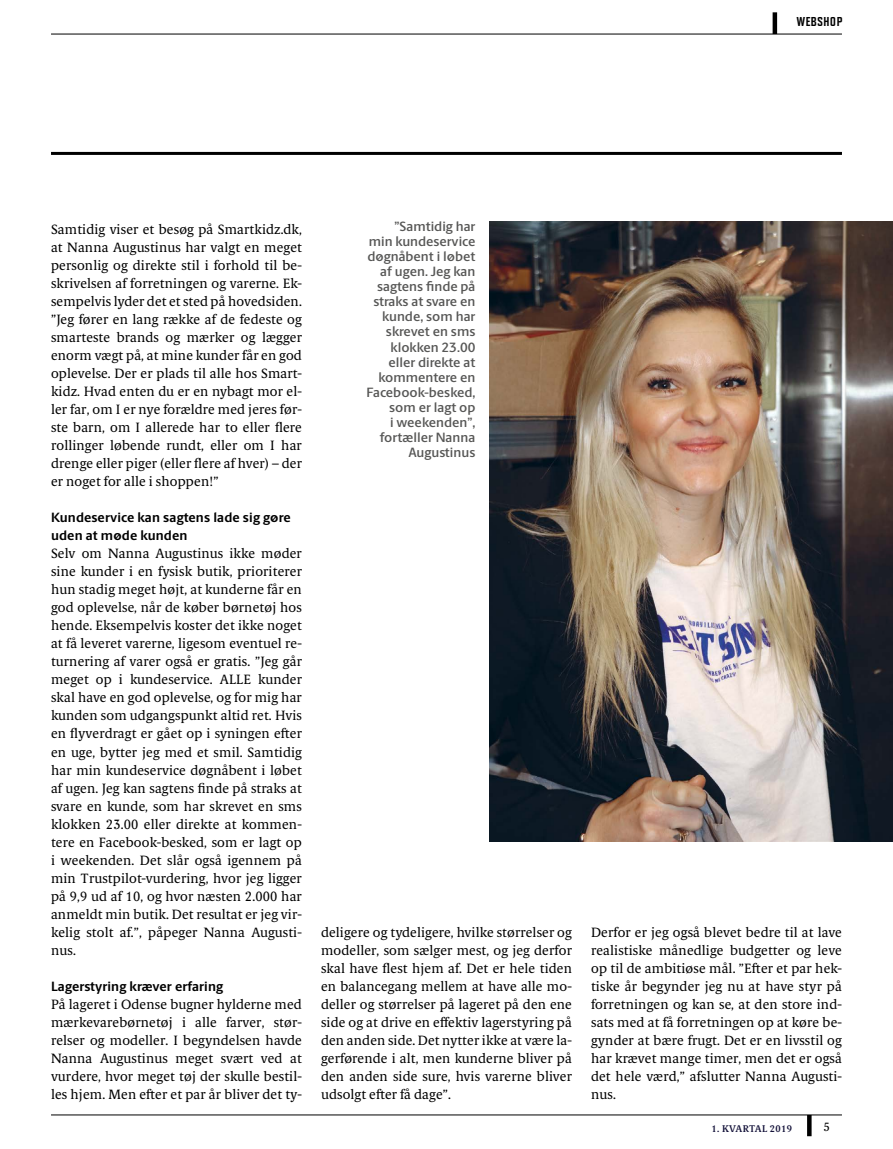
<style>
.page{position:relative;width:893px;height:1149px;background:#fff}
.page>*{position:absolute;margin:0;border:0;box-sizing:border-box;transform-origin:0 0}
.t1{font:15px "Solano Gothic MVB Bd SC";color:#000}
.t2{font:13.5px/18px "Berling Serif Text";letter-spacing:.01em;color:#000;text-align:justify}
.t3{font:600 13.5px/15px "Berling Sans";color:#575756;text-align:right}
.t4{font:700 13.5px/18px "Berling Sans";letter-spacing:.01em;color:#000}
.t5{font:12px "Berling Serif Text";color:#000}
.t6{font:600 9.75px "Berling Serif Text";letter-spacing:.04em;color:#131139}
</style>
<div class="page">
<hr style="left:51px;top:1114px;width:791px;height:1px;background:#000">
<div style="left:807px;top:1114px;width:5px;height:21px;background:#000"></div>
<hr style="left:51px;top:152px;width:791px;height:3px;background:#000">
<hr style="left:51px;top:34px;width:791px;height:1px;background:#000">
<hr style="left:773px;top:12px;width:4px;height:22px;background:#000">
<img style="left:490px;top:221px;width:403px;height:619px">
<p class="t1" style="left:796px;top:13px;width:47px">WEBSHOP</p>
<p class="t2" style="left:51px;top:220px;width:252px">Samtidig viser et besøg på Smartkidz.dk, at Nanna Augustinus har valgt en meget personlig og direkte stil i forhold til be&shy;skrivelsen af forretningen og varerne. Ek&shy;sempelvis lyder det et sted på hovedsiden. ”Jeg fører en lang række af de fedeste og smarteste brands og mærker og lægger enorm vægt på, at mine kunder får en god oplevelse. Der er plads til alle hos Smart&shy;kidz. Hvad enten du er en nybagt mor el&shy;ler far, om I er nye forældre med jeres før&shy;ste barn, om I allerede har to eller flere rollinger løbende rundt, eller om I har drenge eller piger (eller flere af hver) – der er noget for alle i shoppen!”</p>
<p class="t4" style="left:51px;top:508px;width:241px">Kundeservice kan sagtens lade sig gøre uden at møde kunden</p>
<p class="t2" style="left:51px;top:544px;width:252px">Selv om Nanna Augustinus ikke møder sine kunder i en fysisk butik, prioriterer hun stadig meget højt, at kunderne får en god oplevelse, når de køber børnetøj hos hende. Eksempelvis koster det ikke noget at få leveret varerne, ligesom eventuel re&shy;turnering af varer også er gratis. ”Jeg går meget op i kundeservice. ALLE kunder skal have en god oplevelse, og for mig har kunden som udgangspunkt altid ret. Hvis en flyverdragt er gået op i syningen efter en uge, bytter jeg med et smil. Samtidig har min kundeservice døgnåbent i løbet af ugen. Jeg kan sagtens finde på straks at svare en kunde, som har skrevet en sms klokken 23.00 eller direkte at kommen&shy;tere en Facebook-besked, som er lagt op i weekenden. Det slår også igennem på min Trustpilot-vurdering, hvor jeg ligger på 9,9 ud af 10, og hvor næsten 2.000 har anmeldt min butik. Det resultat er jeg vir&shy;kelig stolt af.”, påpeger Nanna Augusti&shy;nus.</p>
<p class="t4" style="left:51px;top:976px;width:174px">Lagerstyring kræver erfaring</p>
<p class="t2" style="left:51px;top:994px;width:252px">På lageret i Odense bugner hylderne med mærkevarebørnetøj i alle farver, stør&shy;relser og modeller. I begyndelsen havde Nanna Augustinus meget svært ved at vurdere, hvor meget tøj der skulle bestil&shy;les hjem. Men efter et par år bliver det ty-</p>
<p class="t3" style="left:367px;top:219px;width:110px">”Samtidig har<br>min kundeservice døgnåbent i løbet af ugen. Jeg kan sagtens finde på straks at svare en kunde, som har skrevet en sms klokken 23.00 eller direkte at kommentere en<br>Facebook-besked, som er lagt op<br>i weekenden”, fortæller Nanna<br>Augustinus</p>
<p class="t2" style="left:321px;top:922px;width:252px">deligere og tydeligere, hvilke størrelser og modeller, som sælger mest, og jeg derfor skal have flest hjem af. Det er hele tiden en balancegang mellem at have alle mo&shy;deller og størrelser på lageret på den ene side og at drive en effektiv lagerstyring på den anden side. Det nytter ikke at være la&shy;gerførende i alt, men kunderne bliver på den anden side sure, hvis varerne bliver udsolgt efter få dage”.</p>
<p class="t2" style="left:591px;top:922px;width:252px">Derfor er jeg også blevet bedre til at lave realistiske månedlige budgetter og leve op til de ambitiøse mål. ”Efter et par hek&shy;tiske år begynder jeg nu at have styr på forretningen og kan se, at den store ind&shy;sats med at få forretningen op at køre be&shy;gynder at bære frugt. Det er en livsstil og har krævet mange timer, men det er også det hele værd,” afslutter Nanna Augusti&shy;nus.</p>
<p class="t6" style="left:711px;top:1121px;width:82px">1. KVARTAL 2019</p>
<p class="t5" style="left:823px;top:1119px;width:8px">5</p>
</div>
